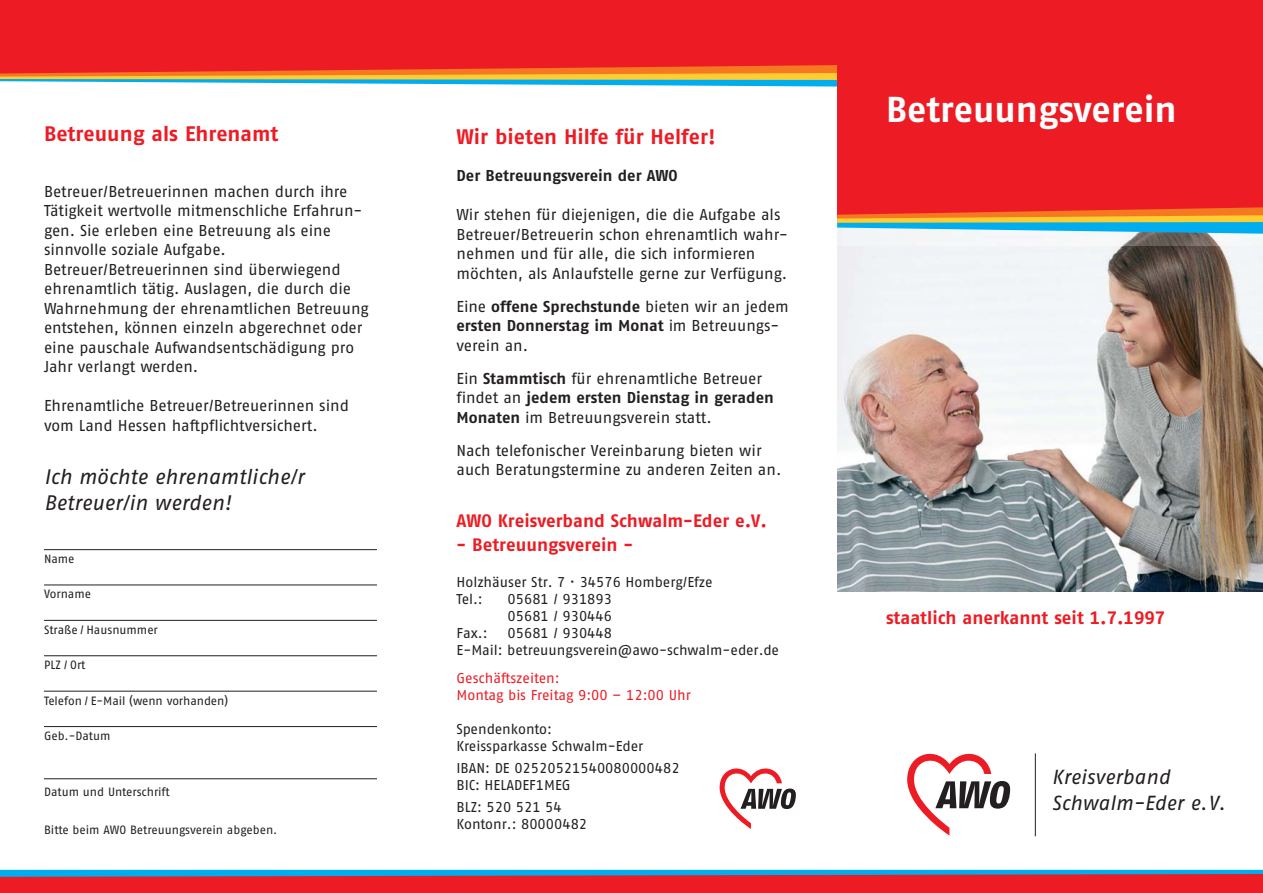
<style>
.page{position:relative;width:1263px;height:893px;background:#fff}
.page>*{position:absolute;margin:0;border:0;box-sizing:border-box;transform-origin:0 0}
.t1{font:700 36px "AWO Fago Office";color:#fff}
.t2{font:700 21px "AWO Fago Office";color:#ed1c24}
.t3{font:italic 21px/25.2px "AWO Fago Office";color:#231f20}
.t4{font:italic 20.4px/25.5px "AWO Fago Office";color:#231f20}
.t5{font:700 18px "AWO Fago Office";color:#ed1c24}
.t6{font:15.75px/19.5px "AWO Fago Office";color:#231f20}
.t7{font:700 15.75px "AWO Fago Office";color:#231f20}
.t8{font:14.25px/17.1px "AWO Fago Office";color:#231f20}
.t9{font:14.25px/17.1px "AWO Fago Office";color:#ed1c24}
.t10{font:12px "AWO Fago Office";color:#231f20}
.s1{font-weight:700}
</style>
<div class="page">
<img style="left:837px;top:245px;width:426px;height:346px">
<img style="left:837px;top:234px;width:426px;height:11px">
<div style="left:0;top:0;width:837px;height:65px;background:#ed1c24"></div>
<svg style="left:0;top:65px;width:837px;height:22px;background:#c5956d"></svg>
<div style="left:837px;top:0;width:426px;height:223px;background:#ed1c24"></div>
<svg style="left:837px;top:207px;width:426px;height:27px"></svg>
<svg style="left:720px;top:768px;width:76px;height:61px"></svg>
<svg style="left:907px;top:753px;width:103px;height:82px"></svg>
<hr style="left:1035px;top:753px;width:1px;height:83px;background:#231f20">
<hr style="left:44px;top:549px;width:333px;height:1px;background:#231f20">
<hr style="left:44px;top:585px;width:333px;height:1px;background:#231f20">
<hr style="left:44px;top:620px;width:333px;height:1px;background:#231f20">
<hr style="left:44px;top:655px;width:333px;height:1px;background:#231f20">
<hr style="left:44px;top:691px;width:333px;height:1px;background:#231f20">
<hr style="left:44px;top:726px;width:333px;height:1px;background:#231f20">
<hr style="left:44px;top:778px;width:333px;height:1px;background:#231f20">
<div style="left:0;top:873px;width:1263px;height:20px;background:#ed1c24"></div>
<svg style="left:0;top:870px;width:1263px;height:7px"></svg>
<h2 class="t2" style="left:44px;top:126px;width:236px">Betreuung als Ehrenamt</h2>
<p class="t6" style="left:44px;top:183px;width:326px">Betreuer/Betreuerinnen machen durch ihre Tätigkeit wertvolle mitmenschliche Erfahrun&shy;gen. Sie erleben eine Betreuung als eine sinnvolle soziale Aufgabe.<br>Betreuer/Betreuerinnen sind überwiegend ehrenamtlich tätig. Auslagen, die durch die Wahrnehmung der ehrenamtlichen Betreuung entstehen, können einzeln abgerechnet oder eine pauschale Aufwandsentschädigung pro Jahr verlangt werden.</p>
<p class="t6" style="left:44px;top:398px;width:306px">Ehrenamtliche Betreuer/Betreuerinnen sind vom Land Hessen haftpflichtversichert.</p>
<h2 class="t3" style="left:44px;top:465px;width:261px">Ich möchte ehrenamtliche/r<br>Betreuer/in werden!</h2>
<p class="t10" style="left:44px;top:554px;width:32px">Name</p>
<p class="t10" style="left:44px;top:590px;width:49px">Vorname</p>
<p class="t10" style="left:44px;top:625px;width:115px">Straße / Hausnummer</p>
<p class="t10" style="left:44px;top:661px;width:43px">PLZ / Ort</p>
<p class="t10" style="left:44px;top:696px;width:186px">Telefon / E-Mail (wenn vorhanden)</p>
<p class="t10" style="left:44px;top:731px;width:68px">Geb.-Datum</p>
<p class="t10" style="left:44px;top:788px;width:127px">Datum und Unterschrift</p>
<p class="t10" style="left:44px;top:826px;width:235px">Bitte beim AWO Betreuungsverein abgeben.</p>
<h2 class="t2" style="left:456px;top:129px;width:261px">Wir bieten Hilfe für Helfer!</h2>
<p class="t7" style="left:456px;top:170px;width:223px">Der Betreuungsverein der AWO</p>
<p class="t6" style="left:456px;top:206px;width:333px">Wir stehen für diejenigen, die die Aufgabe als Betreuer/Betreuerin schon ehrenamtlich wahr&shy;nehmen und für alle, die sich informieren möchten, als Anlaufstelle gerne zur Verfügung.</p>
<p class="t6" style="left:456px;top:298px;width:334px">Eine <span class="s1">offene Sprechstunde</span> bieten wir an jedem <span class="s1">ersten Donnerstag im Monat</span> im Betreuungs&shy;verein an.</p>
<p class="t6" style="left:456px;top:370px;width:319px">Ein <span class="s1">Stammtisch</span> für ehrenamtliche Betreuer findet an <span class="s1">jedem ersten Dienstag in geraden<br>Monaten</span> im Betreuungsverein statt.</p>
<p class="t6" style="left:456px;top:442px;width:326px">Nach telefonischer Vereinbarung bieten wir auch Beratungstermine zu anderen Zeiten an.</p>
<p class="t5" style="left:456px;top:514px;width:312px">AWO Kreisverband Schwalm-Eder e.V.</p>
<p class="t5" style="left:456px;top:538px;width:178px">- Betreuungsverein -</p>
<p class="t8" style="left:456px;top:574px;width:258px">Holzhäuser Str. 7 · 34576 Homberg/Efze<br>Tel.:</p>
<p class="t8" style="left:507px;top:591px;width:106px">05681 / 931893<br>05681 / 930446</p>
<p class="t8" style="left:456px;top:625px;width:324px;text-indent:51px">05681 / 930448<br>E-Mail: betreuungsverein@awo-schwalm-eder.de</p>
<p class="t9" style="left:456px;top:670px;width:236px">Geschäftszeiten:<br>Montag bis Freitag 9:00 – 12:00 Uhr</p>
<p class="t8" style="left:456px;top:722px;width:188px">Spendenkonto:<br>Kreissparkasse Schwalm-Eder</p>
<p class="t8" style="left:456px;top:761px;width:225px">IBAN: DE 02520521540080000482<br>BIC: HELADEF1MEG</p>
<p class="t8" style="left:456px;top:800px;width:132px">BLZ: 520 521 54<br>Kontonr.: 80000482</p>
<p class="t8" style="left:456px;top:625px;width:33px">Fax.:</p>
<h1 class="t1" style="left:886px;top:96px;width:292px">Betreuungsverein</h1>
<p class="t5" style="left:886px;top:611px;width:281px">staatlich anerkannt seit 1.7.1997</p>
<p class="t4" style="left:1052px;top:765px;width:175px">Kreisverband<br>Schwalm-Eder e.V.</p>
</div>
